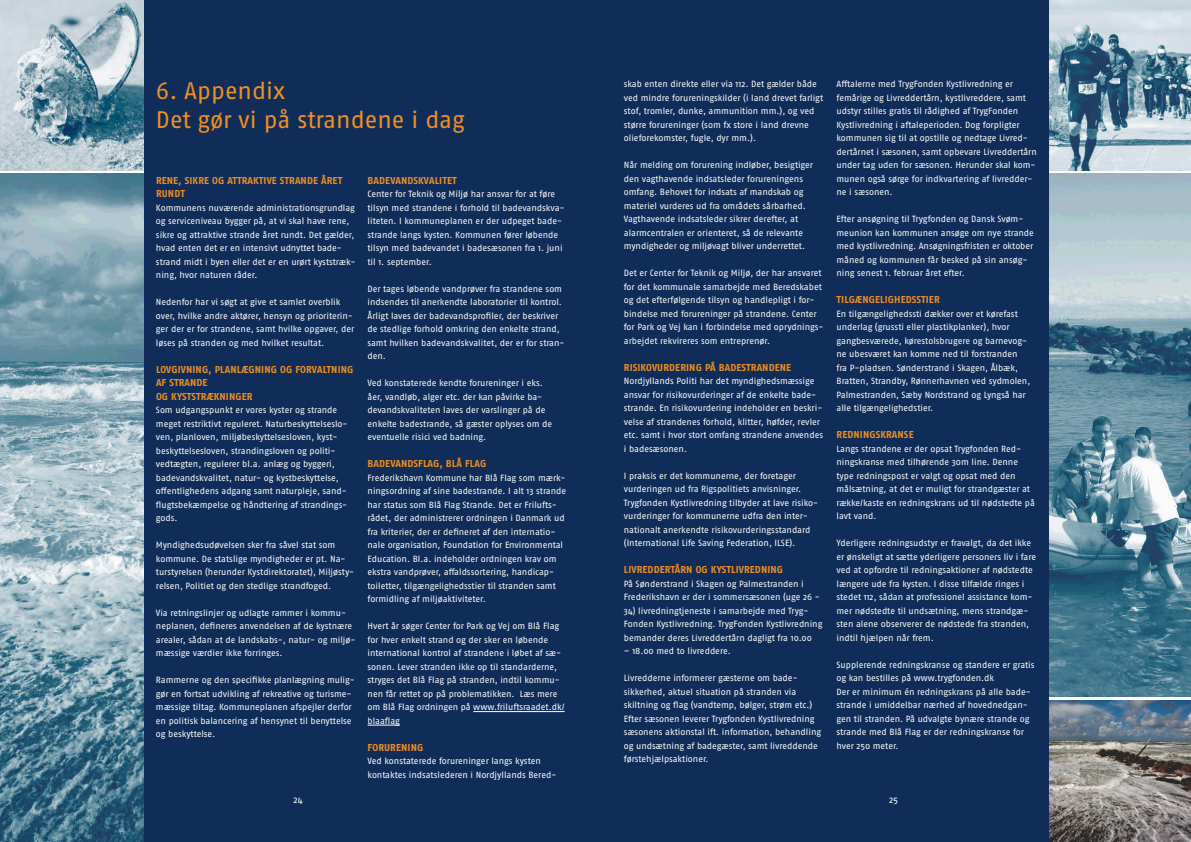
<style>
.page{position:relative;width:1191px;height:842px;background:#fff}
.page>*{position:absolute;margin:0;border:0;box-sizing:border-box;transform-origin:0 0}
.t1{font:24px "Fago Pro";letter-spacing:-.005em;color:#f18f21}
.t2{font:700 10px/13.5px "Fago Pro";letter-spacing:.01em;color:#f18f21}
.t3{font:9.5px "Fago Pro";color:#fefefe}
.t4{font:9px/13.5px "Fago Pro";letter-spacing:-.005em;color:#fefefe}
</style>
<div class="page">
<div style="left:595px;top:0;width:454px;height:842px;background:#102d59"></div>
<img style="left:0;top:173px;width:144px;height:669px">
<img style="left:0;top:0;width:144px;height:170px">
<img style="left:1049px;top:173px;width:142px;height:523px">
<img style="left:1049px;top:0;width:142px;height:170px">
<img style="left:1049px;top:700px;width:142px;height:142px">
<div style="left:144px;top:0;width:453px;height:842px;background:#102d59"></div>
<hr style="left:473px;top:711px;width:91px;height:1px;background:#fefefe">
<hr style="left:367px;top:725px;width:33px;height:1px;background:#fefefe">
<p class="t1" style="left:156px;top:76px;width:131px">6. Appendix</p>
<p class="t1" style="left:156px;top:105px;width:310px">Det gør vi på strandene i dag</p>
<p class="t2" style="left:156px;top:173px;width:188px">RENE, SIKRE OG ATTRAKTIVE STRANDE ÅRET<br>RUNDT</p>
<p class="t4" style="left:156px;top:201px;width:201px">Kommunens nuværende administrationsgrundlag og serviceniveau bygger på, at vi skal have rene, sikre og attraktive strande året rundt. Det gælder, hvad enten det er en intensivt udnyttet bade&shy;strand midt i byen eller det er en urørt kyststræk&shy;ning, hvor naturen råder.</p>
<p class="t4" style="left:156px;top:295px;width:200px">Nedenfor har vi søgt at give et samlet overblik over, hvilke andre aktører, hensyn og prioriterin&shy;ger der er for strandene, samt hvilke opgaver, der løses på stranden og med hvilket resultat.</p>
<p class="t2" style="left:156px;top:362px;width:199px">LOVGIVNING, PLANLÆGNING OG FORVALTNING<br>AF STRANDE</p>
<p class="t2" style="left:156px;top:389px;width:98px">OG KYSTSTRÆKNINGER</p>
<p class="t4" style="left:156px;top:403px;width:193px">Som udgangspunkt er vores kyster og strande meget restriktivt reguleret. Naturbeskyttelseslo&shy;ven, planloven, miljøbeskyttelsesloven, kyst&shy;beskyttelsesloven, strandingsloven og politi&shy;vedtægten, regulerer bl.a. anlæg og byggeri, badevandskvalitet, natur- og kystbeskyttelse, offentlighedens adgang samt naturpleje, sand&shy;flugtsbekæmpelse og håndtering af strandings&shy;gods.</p>
<p class="t4" style="left:156px;top:538px;width:200px">Myndighedsudøvelsen sker fra såvel stat som kommune. De statslige myndigheder er pt. Na&shy;turstyrelsen (herunder Kystdirektoratet), Miljøsty&shy;relsen, Politiet og den stedlige strandfoged.</p>
<p class="t4" style="left:156px;top:606px;width:201px">Via retningslinjer og udlagte rammer i kommu&shy;neplanen, defineres anvendelsen af de kystnære arealer, sådan at de landskabs-, natur- og miljø&shy;mæssige værdier ikke forringes.</p>
<p class="t4" style="left:156px;top:673px;width:200px">Rammerne og den specifikke planlægning mulig&shy;gør en fortsat udvikling af rekreative og turisme&shy;mæssige tiltag. Kommuneplanen afspejler derfor en politisk balancering af hensynet til benyttelse og beskyttelse.</p>
<p class="t3" style="left:293px;top:794px;width:11px">24</p>
<p class="t2" style="left:367px;top:173px;width:91px">BADEVANDSKVALITET</p>
<p class="t4" style="left:367px;top:187px;width:199px">Center for Teknik og Miljø har ansvar for at føre tilsyn med strandene i forhold til badevandskva&shy;liteten. I kommuneplanen er der udpeget bade&shy;strande langs kysten. Kommunen fører løbende tilsyn med badevandet i badesæsonen fra 1. juni til 1. september.</p>
<p class="t4" style="left:367px;top:282px;width:198px">Der tages løbende vandprøver fra strandene som indsendes til anerkendte laboratorier til kontrol.<br>Årligt laves der badevandsprofiler, der beskriver de stedlige forhold omkring den enkelte strand, samt hvilken badevandskvalitet, der er for stran&shy;den.</p>
<p class="t4" style="left:367px;top:376px;width:186px">Ved konstaterede kendte forureninger i eks. åer, vandløb, alger etc. der kan påvirke ba&shy;devandskvaliteten laves der varslinger på de enkelte badestrande, så gæster oplyses om de eventuelle risici ved badning.</p>
<p class="t2" style="left:367px;top:457px;width:120px">BADEVANDSFLAG, BLÅ FLAG</p>
<p class="t4" style="left:367px;top:471px;width:200px">Frederikshavn Kommune har Blå Flag som mærk&shy;ningsordning af sine badestrande. I alt 13 strande har status som Blå Flag Strande. Det er Frilufts&shy;rådet, der administrerer ordningen i Danmark ud fra kriterier, der er defineret af den internatio&shy;nale organisation, Foundation for Environmental Education. Bl.a. indeholder ordningen krav om ekstra vandprøver, affaldssortering, handicap&shy;toiletter, tilgængelighedsstier til stranden samt formidling af miljøaktiviteter.</p>
<p class="t4" style="left:367px;top:619px;width:199px">Hvert år søger Center for Park og Vej om Blå Flag for hver enkelt strand og der sker en løbende international kontrol af strandene i løbet af sæ&shy;sonen. Lever stranden ikke op til standarderne, stryges det Blå Flag på stranden, indtil kommu&shy;nen får rettet op på problematikken. Læs mere om Blå Flag ordningen på www.friluftsraadet.dk/ blaaflag</p>
<p class="t2" style="left:367px;top:740px;width:57px">FORURENING</p>
<p class="t4" style="left:367px;top:754px;width:190px">Ved konstaterede forureninger langs kysten kontaktes indsatslederen i Nordjyllands Bered-</p>
<p class="t4" style="left:624px;top:77px;width:201px">skab enten direkte eller via 112. Det gælder både ved mindre forureningskilder (i land drevet farligt stof, tromler, dunke, ammunition mm.), og ved større forureninger (som fx store i land drevne olieforekomster, fugle, dyr mm.).</p>
<p class="t4" style="left:624px;top:158px;width:191px">Når melding om forurening indløber, besigtiger den vagthavende indsatsleder forureningens omfang. Behovet for indsats af mandskab og materiel vurderes ud fra områdets sårbarhed.<br>Vagthavende indsatsleder sikrer derefter, at alarmcentralen er orienteret, så de relevante myndigheder og miljøvagt bliver underrettet.</p>
<p class="t4" style="left:624px;top:266px;width:201px">Det er Center for Teknik og Miljø, der har ansvaret for det kommunale samarbejde med Beredskabet og det efterfølgende tilsyn og handlepligt i for&shy;bindelse med forureninger på strandene. Center for Park og Vej kan i forbindelse med oprydnings&shy;arbejdet rekvireres som entreprenør.</p>
<p class="t2" style="left:624px;top:360px;width:169px">RISIKOVURDERING PÅ BADESTRANDENE</p>
<p class="t4" style="left:624px;top:374px;width:201px">Nordjyllands Politi har det myndighedsmæssige ansvar for risikovurderinger af de enkelte bade&shy;strande. En risikovurdering indeholder en beskri&shy;velse af strandenes forhold, klitter, høfder, revler etc. samt i hvor stort omfang strandene anvendes i badesæsonen.</p>
<p class="t4" style="left:624px;top:469px;width:196px">I praksis er det kommunerne, der foretager vurderingen ud fra Rigspolitiets anvisninger.<br>Trygfonden Kystlivredning tilbyder at lave risiko&shy;vurderinger for kommunerne udfra den inter&shy;nationalt anerkendte risikovurderingsstandard (International Life Saving Federation, ILSE).</p>
<p class="t2" style="left:624px;top:563px;width:161px">LIVREDDERTÅRN OG KYSTLIVREDNING</p>
<p class="t4" style="left:624px;top:577px;width:198px">På Sønderstrand i Skagen og Palmestranden i<br>Frederikshavn er der i sommersæsonen (uge 26 -</p>
<p class="t4" style="left:624px;top:604px;width:200px">34) livredningtjeneste i samarbejde med Tryg-<br>Fonden Kystlivredning. TrygFonden Kystlivredning bemander deres Livreddertårn dagligt fra 10.00</p>
<p class="t4" style="left:624px;top:644px;width:108px">– 18.00 med to livreddere.</p>
<p class="t4" style="left:624px;top:671px;width:199px">Livredderne informerer gæsterne om bade&shy;sikkerhed, aktuel situation på stranden via skiltning og flag (vandtemp, bølger, strøm etc.)<br>Efter sæsonen leverer Trygfonden Kystlivredning sæsonens aktionstal ift. information, behandling og undsætning af badegæster, samt livreddende førstehjælpsaktioner.</p>
<p class="t4" style="left:836px;top:77px;width:202px">Afftalerne med TrygFonden Kystlivredning er femårige og Livreddertårn, kystlivreddere, samt udstyr stilles gratis til rådighed af TrygFonden Kystlivredning i aftaleperioden. Dog forpligter kommunen sig til at opstille og nedtage Livred&shy;dertårnet i sæsonen, samt opbevare Livreddertårn under tag uden for sæsonen. Herunder skal kom&shy;munen også sørge for indkvartering af livredder&shy;ne i sæsonen.</p>
<p class="t4" style="left:836px;top:212px;width:199px">Efter ansøgning til Trygfonden og Dansk Svøm&shy;meunion kan kommunen ansøge om nye strande med kystlivredning. Ansøgningsfristen er oktober måned og kommunen får besked på sin ansøg&shy;ning senest 1. februar året efter.</p>
<p class="t2" style="left:836px;top:293px;width:105px">TILGÆNGELIGHEDSSTIER</p>
<p class="t4" style="left:836px;top:307px;width:195px">En tilgængelighedssti dækker over et kørefast underlag (grussti eller plastikplanker), hvor gangbesværede, kørestolsbrugere og barnevog&shy;ne ubesværet kan komme ned til forstranden fra P-pladsen. Sønderstrand i Skagen, Ålbæk, Bratten, Strandby, Rønnerhavnen ved sydmolen, Palmestranden, Sæby Nordstrand og Lyngså har alle tilgængelighedstier.</p>
<p class="t2" style="left:836px;top:428px;width:79px">REDNINGSKRANSE</p>
<p class="t4" style="left:836px;top:442px;width:200px">Langs strandene er der opsat Trygfonden Red&shy;ningskranse med tilhørende 30m line. Denne type redningspost er valgt og opsat med den målsætning, at det er muligt for strandgæster at række/kaste en redningskrans ud til nødstedte på lavt vand.</p>
<p class="t4" style="left:836px;top:536px;width:201px">Yderligere redningsudstyr er fravalgt, da det ikke er ønskeligt at sætte yderligere personers liv i fare ved at opfordre til redningsaktioner af nødstedte længere ude fra kysten. I disse tilfælde ringes i stedet 112, sådan at professionel assistance kom&shy;mer nødstedte til undsætning, mens strandgæ&shy;sten alene observerer de nødstede fra stranden, indtil hjælpen når frem.</p>
<p class="t4" style="left:836px;top:658px;width:200px">Supplerende redningskranse og standere er gratis og kan bestilles på www.trygfonden.dk</p>
<p class="t4" style="left:836px;top:685px;width:196px">Der er minimum én redningskrans på alle bade&shy;strande i umiddelbar nærhed af hovednedgan&shy;gen til stranden. På udvalgte bynære strande og strande med Blå Flag er der redningskranse for hver 250 meter.</p>
<p class="t3" style="left:889px;top:794px;width:11px">25</p>
</div>
